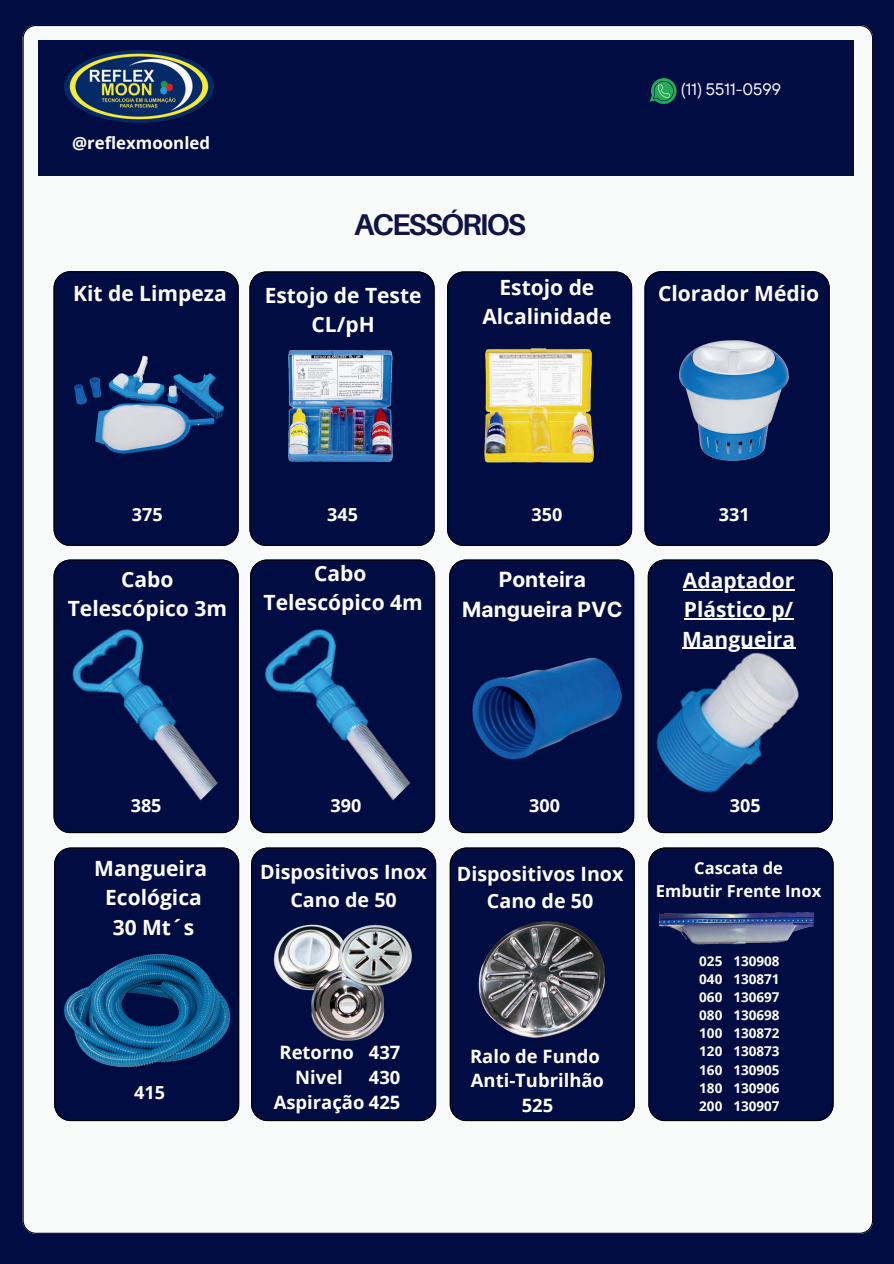
<style>
.page{position:relative;width:894px;height:1264px;background:#fff}
.page>*{position:absolute;margin:0;border:0;box-sizing:border-box;transform-origin:0 0}
.t1{font:700 30px "Aileron";letter-spacing:-.065em;color:#121544}
.t2{font:700 21px/29.2px "Open Sans";color:#fff;text-align:center}
.t3{font:700 21px/29.2px "Inter";color:#fff;text-align:center}
.t4{font:700 19.65px/27.5px "Open Sans";color:#fff;text-align:center}
.t5{font:700 18.45px/24.8px "Open Sans";color:#fff}
.t6{font:700 18px "Open Sans";color:#fff}
.t7{font:700 16.8px "Open Sans";color:#fff}
.t8{font:700 16.5px/22.6px "Open Sans";color:#fff;text-align:center}
.t9{font:16.5px "TT Hoves";color:#fff}
.t10{font:700 13.5px/18px "Open Sans";color:#fff;text-align:justify}
</style>
<div class="page">
<div style="left:0;top:0;width:893px;height:1263px;background:#000c42"></div>
<div style="left:23px;top:25px;width:849px;height:1208px;background:#f9fafa"></div>
<svg style="left:53px;top:559px;width:185px;height:274px"></svg>
<div style="left:38px;top:40px;width:815px;height:136px;background:#000c42"></div>
<img style="left:65px;top:51px;width:148px;height:72px">
<svg style="left:649px;top:78px;width:27px;height:26px"></svg>
<svg style="left:250px;top:559px;width:184px;height:274px"></svg>
<svg style="left:449px;top:771px;width:48px;height:62px"></svg>
<svg style="left:53px;top:271px;width:185px;height:275px"></svg>
<svg style="left:249px;top:271px;width:185px;height:275px"></svg>
<svg style="left:447px;top:271px;width:184px;height:275px"></svg>
<svg style="left:644px;top:271px;width:185px;height:204px"></svg>
<svg style="left:54px;top:847px;width:185px;height:274px"></svg>
<svg style="left:251px;top:847px;width:184px;height:274px"></svg>
<svg style="left:449px;top:847px;width:185px;height:274px"></svg>
<svg style="left:648px;top:946px;width:184px;height:175px"></svg>
<img style="left:289px;top:350px;width:103px;height:112px">
<img style="left:473px;top:343px;width:132px;height:131px">
<img style="left:679px;top:340px;width:109px;height:121px">
<img style="left:659px;top:946px;width:154px;height:34px">
<img style="left:67px;top:346px;width:163px;height:115px">
<img style="left:43px;top:603px;width:192px;height:215px">
<img style="left:235px;top:603px;width:215px;height:215px">
<img style="left:394px;top:556px;width:103px;height:215px">
<img style="left:56px;top:922px;width:187px;height:160px">
<img style="left:497px;top:475px;width:376px;height:471px">
<img style="left:253px;top:896px;width:75px;height:100px">
<img style="left:296px;top:960px;width:103px;height:84px">
<img style="left:431px;top:868px;width:221px;height:176px">
<img style="left:328px;top:896px;width:104px;height:93px">
<hr style="left:682px;top:589px;width:112px;height:1px;background:#fff">
<hr style="left:683px;top:618px;width:110px;height:1px;background:#fff">
<hr style="left:682px;top:647px;width:112px;height:2px;background:#fff">
<p class="t7" style="left:72px;top:131px;width:139px">@reflexmoonled</p>
<h1 class="t1" style="left:354px;top:208px;width:173px">ACESSÓRIOS</h1>
<p class="t9" style="left:680px;top:79px;width:102px">(11) 5511-0599</p>
<p class="t2" style="left:73px;top:278px;width:155px">Kit de Limpeza</p>
<p class="t2" style="left:264px;top:280px;width:158px">Estojo de Teste<br>CL/pH</p>
<p class="t2" style="left:482px;top:272px;width:131px">Estojo de<br>Alcalinidade</p>
<p class="t2" style="left:657px;top:278px;width:163px">Clorador Médio</p>
<p class="t6" style="left:132px;top:502px;width:32px">375</p>
<p class="t6" style="left:327px;top:502px;width:32px">345</p>
<p class="t6" style="left:531px;top:502px;width:32px">350</p>
<p class="t6" style="left:718px;top:502px;width:32px">331</p>
<p class="t2" style="left:68px;top:564px;width:161px">Cabo<br>Telescópico 3m</p>
<p class="t2" style="left:263px;top:558px;width:161px">Cabo<br>Telescópico 4m</p>
<p class="t3" style="left:462px;top:565px;width:162px">Ponteira<br>Mangueira PVC</p>
<p class="t2" style="left:682px;top:565px;width:114px;text-align:justify">Adaptador Plástico p/ Mangueira</p>
<p class="t6" style="left:131px;top:793px;width:32px">385</p>
<p class="t6" style="left:330px;top:793px;width:32px">390</p>
<p class="t6" style="left:529px;top:793px;width:32px">300</p>
<p class="t6" style="left:729px;top:793px;width:32px">305</p>
<p class="t2" style="left:94px;top:853px;width:114px">Mangueira<br>Ecológica<br>30 Mt´s</p>
<p class="t8" style="left:655px;top:856px;width:167px">Cascata de<br>Embutir Frente Inox</p>
<p class="t4" style="left:260px;top:858px;width:168px">Dispositivos Inox<br>Cano de 50</p>
<p class="t4" style="left:456px;top:859px;width:168px">Dispositivos Inox<br>Cano de 50</p>
<p class="t6" style="left:134px;top:1080px;width:32px">415</p>
<p class="t5" style="left:369px;top:1039px;width:33px">437<br>430</p>
<p class="t5" style="left:470px;top:1042px;width:135px;text-align:center">Ralo de Fundo<br>Anti-Tubrilhão<br>525</p>
<p class="t5" style="left:279px;top:1039px;width:76px">Retorno</p>
<p class="t5" style="left:295px;top:1064px;width:49px">Nivel</p>
<p class="t5" style="left:274px;top:1089px;width:128px">Aspiração 425</p>
<p class="t10" style="left:699px;top:952px;width:25px">025<br>040<br>060<br>080<br>100<br>120<br>160<br>180<br>200</p>
<p class="t10" style="left:733px;top:952px;width:48px">130908<br>130871<br>130697<br>130698<br>130872<br>130873<br>130905<br>130906<br>130907</p>
</div>
